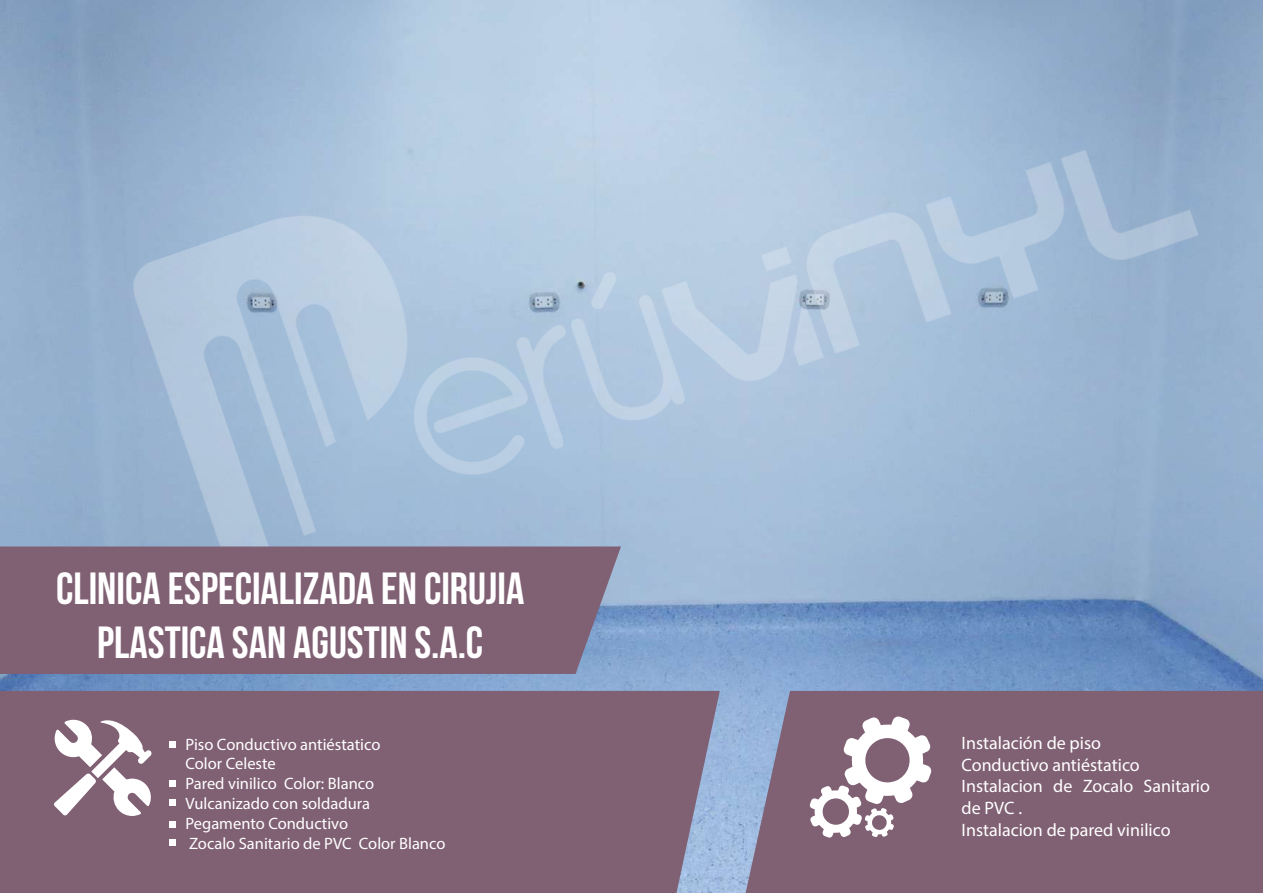
<style>
.page{position:relative;width:1263px;height:893px;background:#fff}
.page>*{position:absolute;margin:0;border:0;box-sizing:border-box;transform-origin:0 0}
.t1{font:45px/54px "Bebas Neue";color:#fff;text-align:center}
.t2{font:18px/21.6px "Myriad Pro";color:#fff}
.t3{font:16.5px/19.8px "Myriad Pro";color:#fff}
</style>
<div class="page">
<img style="left:1px;top:0;width:1262px;height:893px">
<img style="left:103px;top:0;width:1103px;height:599px">
<div style="left:0;top:546px;width:621px;height:128px;background:#806073"></div>
<div style="left:0;top:691px;width:720px;height:202px;background:#806073"></div>
<svg style="left:53px;top:719px;width:99px;height:97px"></svg>
<div style="left:746px;top:691px;width:517px;height:202px;background:#806073"></div>
<svg style="left:810px;top:716px;width:122px;height:122px"></svg>
<div style="left:169px;top:741px;width:7px;height:7px;background:#fff"></div>
<div style="left:169px;top:780px;width:7px;height:6px;background:#fff"></div>
<div style="left:169px;top:799px;width:7px;height:7px;background:#fff"></div>
<div style="left:169px;top:821px;width:7px;height:7px;background:#fff"></div>
<div style="left:169px;top:839px;width:7px;height:7px;background:#fff"></div>
<h1 class="t1" style="left:56px;top:561px;width:470px">CLINICA ESPECIALIZADA EN CIRUJIA<br>PLASTICA SAN AGUSTIN S.A.C</h1>
<p class="t3" style="left:185px;top:734px;width:261px">Piso Conductivo antiéstatico<br>Color Celeste<br>Pared vinilico Color: Blanco<br>Vulcanizado con soldadura<br>Pegamento Conductivo<br>Zocalo Sanitario de PVC Color Blanco</p>
<p class="t2" style="left:961px;top:732px;width:250px">Instalación de piso<br>Conductivo antiéstatico<br>Instalacion de Zocalo Sanitario de PVC .<br>Instalacion de pared vinilico</p>
</div>
